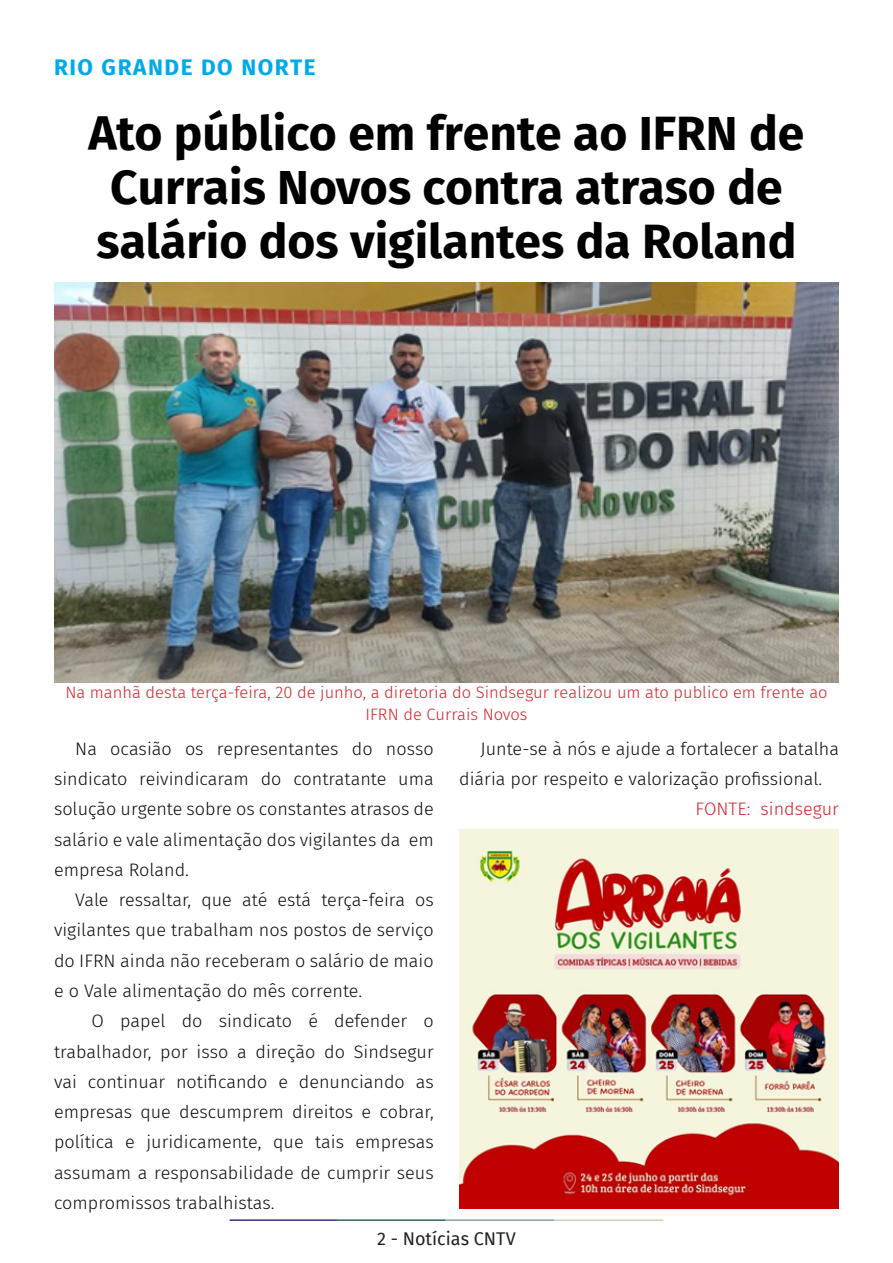
<style>
.page{position:relative;width:893px;height:1263px;background:#fff}
.page>*{position:absolute;margin:0;border:0;box-sizing:border-box;transform-origin:0 0}
.t1{font:700 48px/54px "Fira Sans";color:#000001}
.t2{font:700 22.5px "Fira Sans";letter-spacing:.07em;color:#00a9ea}
.t3{font:300 18px/30.3px "Fira Sans";color:#080d0b;text-align:justify}
.t4{font:300 18px "Fira Sans";color:#d1232a}
.t5{font:18px "Fira Sans";color:#231f20}
.t6{font:300 16.5px/22.5px "Fira Sans";color:#d1232a;text-align:center}
</style>
<div class="page">
<hr style="left:230px;top:1219px;width:107px;height:2px;background:#2f3088">
<hr style="left:337px;top:1219px;width:109px;height:2px;background:#3a5f6d">
<hr style="left:446px;top:1219px;width:109px;height:2px;background:#87a59a">
<hr style="left:555px;top:1219px;width:108px;height:2px;background:#c6d5b7">
<img style="left:54px;top:283px;width:785px;height:399px">
<img style="left:459px;top:829px;width:380px;height:380px">
<p class="t2" style="left:54px;top:48px;width:263px">RIO GRANDE DO NORTE</p>
<p class="t1" style="left:89px;top:103px;width:717px">Ato público em frente ao IFRN de<br>Currais Novos contra atraso de salário dos vigilantes da Roland</p>
<p class="t6" style="left:65px;top:681px;width:764px">Na manhã desta terça-feira, 20 de junho, a diretoria do Sindsegur realizou um ato publico em frente ao<br>IFRN de Currais Novos</p>
<p class="t3" style="left:54px;top:733px;width:381px;text-indent:21px">Na ocasião os representantes do nosso sindicato reivindicaram do contratante uma solução urgente sobre os constantes atrasos de salário e vale alimentação dos vigilantes da em empresa Roland.</p>
<p class="t3" style="left:54px;top:884px;width:381px;text-indent:21px">Vale ressaltar, que até está terça-feira os vigilantes que trabalham nos postos de serviço do IFRN ainda não receberam o salário de maio e o Vale alimentação do mês corrente.</p>
<p class="t3" style="left:54px;top:1006px;width:381px;text-indent:37px">O papel do sindicato é defender o trabalhador, por isso a direção do Sindsegur vai continuar notificando e denunciando as empresas que descumprem direitos e cobrar, política e juridicamente, que tais empresas assumam a responsabilidade de cumprir seus compromissos trabalhistas.</p>
<p class="t3" style="left:459px;top:733px;width:381px;text-indent:21px">Junte-se à nós e ajude a fortalecer a batalha diária por respeito e valorização profissional.</p>
<p class="t4" style="left:695px;top:796px;width:145px">FONTE: sindsegur</p>
<p class="t5" style="left:377px;top:1225px;width:140px">2 - Notícias CNTV</p>
</div>
